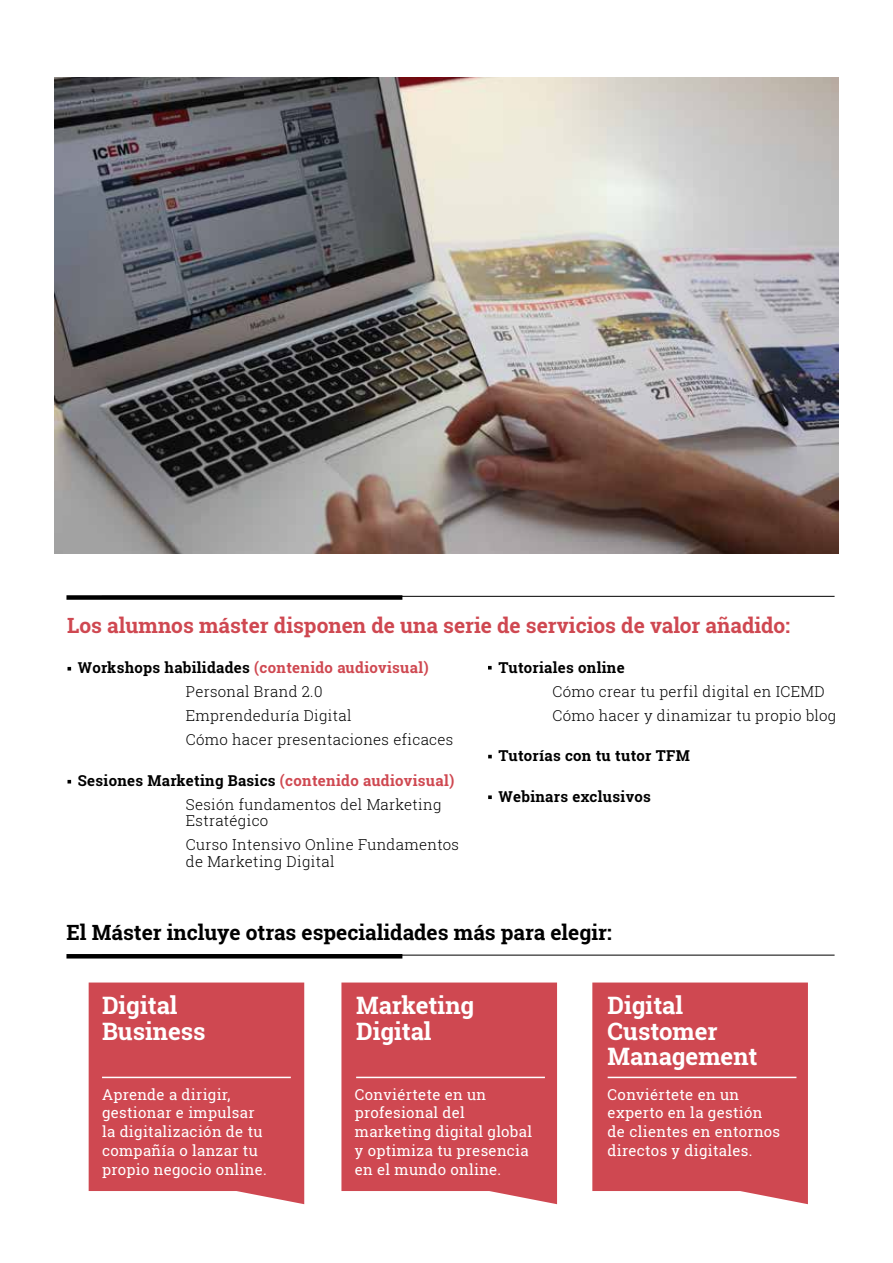
<style>
.page{position:relative;width:893px;height:1263px;background:#fff}
.page>*{position:absolute;margin:0;border:0;box-sizing:border-box;transform-origin:0 0}
.t1{font:700 24px/25.5px "Roboto Slab";color:#fff}
.t2{font:700 21px "Roboto Slab";color:#cf4851}
.t3{font:700 21px "Roboto Slab";color:#000}
.t4{font:300 15px/24px "Roboto Slab";letter-spacing:.02em;color:#000}
.t5{font:15px/18.8px "Roboto Slab";letter-spacing:.02em;color:#fff}
.t6{font:700 15px "Roboto Slab";letter-spacing:.02em;color:#000}
.s1{font-weight:700}
.s2{font-weight:700;color:#cf4851}
</style>
<div class="page">
<div style="left:592px;top:982px;width:216px;height:222px;background:#cf4851"></div>
<div style="left:341px;top:982px;width:216px;height:222px;background:#cf4851"></div>
<div style="left:89px;top:982px;width:215px;height:222px;background:#cf4851"></div>
<svg style="left:488px;top:666px;width:4px;height:3px"></svg>
<svg style="left:488px;top:755px;width:4px;height:3px"></svg>
<svg style="left:488px;top:795px;width:4px;height:4px"></svg>
<div style="left:66px;top:595px;width:336px;height:5px;background:#000"></div>
<hr style="left:66px;top:954px;width:336px;height:4px;background:#000">
<hr style="left:102px;top:596px;width:733px;height:1px;background:#000">
<hr style="left:102px;top:955px;width:733px;height:1px;background:#000">
<hr style="left:102px;top:1077px;width:189px;height:1px;background:#fff">
<hr style="left:356px;top:1077px;width:189px;height:1px;background:#fff">
<hr style="left:608px;top:1077px;width:188px;height:1px;background:#fff">
<img style="left:54px;top:77px;width:785px;height:477px">
<h2 class="t2" style="left:67px;top:611px;width:724px">Los alumnos máster disponen de una serie de servicios de valor añadido:</h2>
<p class="t4" style="left:186px;top:655px;width:269px;text-indent:-108px"><span class="s1">Workshops habilidades</span> <span class="s2">(contenido audiovisual)<br></span>Personal Brand 2.0<br>Emprendeduría Digital<br>Cómo hacer presentaciones eficaces</p>
<p class="t4" style="left:186px;top:768px;width:270px;text-indent:-108px"><span class="s1">Sesiones Marketing Basics</span> <span class="s2">(contenido audiovisual)<br></span>Sesión fundamentos del Marketing</p>
<p class="t4" style="left:186px;top:808px;width:275px">Estratégico<br>Curso Intensivo Online Fundamentos</p>
<p class="t4" style="left:186px;top:849px;width:150px">de Marketing Digital</p>
<p class="t6" style="left:499px;top:657px;width:128px">Tutoriales online</p>
<p class="t4" style="left:553px;top:679px;width:285px">Cómo crear tu perfil digital en ICEMD<br>Cómo hacer y dinamizar tu propio blog</p>
<p class="t6" style="left:499px;top:745px;width:193px">Tutorías con tu tutor TFM</p>
<p class="t6" style="left:499px;top:786px;width:154px">Webinars exclusivos</p>
<h2 class="t3" style="left:66px;top:918px;width:547px">El Máster incluye otras especialidades más para elegir:</h2>
<h1 class="t1" style="left:102px;top:993px;width:105px">Digital<br>Business</h1>
<h1 class="t1" style="left:356px;top:993px;width:120px">Marketing<br>Digital</h1>
<h1 class="t1" style="left:608px;top:993px;width:151px">Digital<br>Customer<br>Management</h1>
<p class="t5" style="left:102px;top:1085px;width:166px">Aprende a dirigir, gestionar e impulsar la digitalización de tu compañía o lanzar tu propio negocio online.</p>
<p class="t5" style="left:355px;top:1085px;width:179px">Conviértete en un profesional del marketing digital global y optimiza tu presencia en el mundo online.</p>
<p class="t5" style="left:608px;top:1085px;width:174px">Conviértete en un experto en la gestión de clientes en entornos directos y digitales.</p>
</div>
